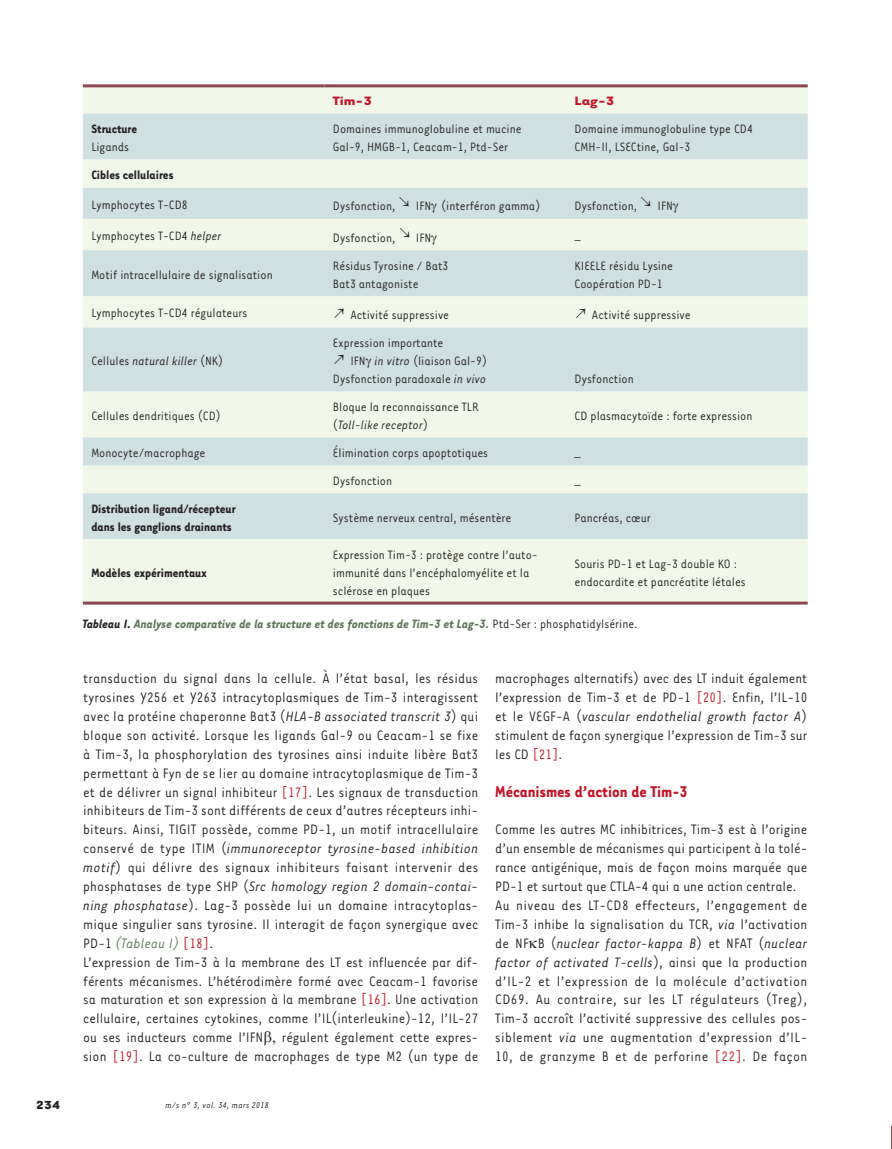
<style>
.page{position:relative;width:892px;height:1149px;background:#fff}
.page>*{position:absolute;margin:0;border:0;box-sizing:border-box;transform-origin:0 0}
.t1{font:700 18px "Tarzana Narrow";color:#c11527}
.t2{font:15.75px/18.9px "Tarzana Narrow";letter-spacing:.01em;color:#231f20}
.t3{font:13.95px/18px "Tarzana Narrow";color:#231f20}
.t4{font:700 13.95px/18px "Tarzana Narrow";color:#231f20}
.t5{font:italic 700 13.95px "Tarzana Narrow";color:#5f7659}
.t6{font:italic 13.95px "Tarzana Narrow";color:#231f20}
.t7{font:700 13.95px "Tarzana Wide";color:#c11527}
.t8{font:700 13.5px "Tarzana Wide";color:#231f20}
.t9{font:italic 9.75px "Tarzana Narrow";letter-spacing:.025em;color:#231f20}
.s1{font-style:italic}
.s2{font-style:normal}
.s3{color:#231f20}
.s4{font-weight:400;font-style:normal;color:#231f20}
.s5{color:#c11527}
.s6{font-style:italic;color:#5f7659}
</style>
<div class="page">
<svg style="left:891px;top:1126px;width:1px;height:23px"></svg>
<div style="left:83px;top:87px;width:724px;height:514px;background:#f1f7e9"></div>
<svg style="left:83px;top:114px;width:724px;height:425px;background:#dae7e3"></svg>
<div style="left:83px;top:159px;width:724px;height:28px;background:#f1f7e9"></div>
<hr style="left:324px;top:84px;width:483px;height:3px;background:#8d454f">
<hr style="left:83px;top:601px;width:724px;height:3px;background:#8d454f">
<hr style="left:83px;top:84px;width:241px;height:3px;background:#8d454f">
<svg style="left:397px;top:194px;width:14px;height:14px"></svg>
<svg style="left:431px;top:204px;width:9px;height:9px"></svg>
<svg style="left:638px;top:194px;width:14px;height:14px"></svg>
<svg style="left:672px;top:204px;width:6px;height:9px"></svg>
<svg style="left:397px;top:226px;width:14px;height:14px"></svg>
<svg style="left:431px;top:235px;width:6px;height:10px"></svg>
<svg style="left:332px;top:307px;width:14px;height:14px"></svg>
<svg style="left:573px;top:307px;width:14px;height:14px"></svg>
<svg style="left:332px;top:352px;width:14px;height:15px"></svg>
<svg style="left:365px;top:358px;width:6px;height:10px"></svg>
<p class="t4" style="left:91px;top:121px;width:47px">Structure</p>
<p class="t3" style="left:91px;top:139px;width:39px">Ligands</p>
<p class="t7" style="left:333px;top:96px;width:40px">Tim-3</p>
<p class="t7" style="left:574px;top:96px;width:41px">Lag-3</p>
<p class="t3" style="left:333px;top:121px;width:190px">Domaines immunoglobuline et mucine<br>Gal-9, HMGB-1, Ceacam-1, Ptd-Ser</p>
<p class="t3" style="left:574px;top:121px;width:180px">Domaine immunoglobuline type CD4<br>CMH-II, LSECtine, Gal-3</p>
<p class="t4" style="left:91px;top:167px;width:84px">Cibles cellulaires</p>
<p class="t3" style="left:91px;top:197px;width:98px">Lymphocytes T-CD8</p>
<p class="t3" style="left:333px;top:198px;width:64px">Dysfonction,</p>
<p class="t3" style="left:416px;top:198px;width:126px">IFN (interféron gamma)</p>
<p class="t3" style="left:574px;top:198px;width:64px">Dysfonction,</p>
<p class="t3" style="left:657px;top:198px;width:17px">IFN</p>
<p class="t3" style="left:91px;top:228px;width:132px">Lymphocytes T-CD4 <span class="s1">helper</span></p>
<p class="t3" style="left:333px;top:230px;width:64px">Dysfonction,</p>
<p class="t3" style="left:415px;top:230px;width:17px">IFN</p>
<p class="t3" style="left:574px;top:228px;width:8px">_</p>
<p class="t3" style="left:91px;top:267px;width:183px">Motif intracellulaire de signalisation</p>
<p class="t3" style="left:333px;top:258px;width:117px">Résidus Tyrosine / Bat3<br>Bat3 antagoniste</p>
<p class="t3" style="left:574px;top:258px;width:100px">KIEELE résidu Lysine<br>Coopération PD-1</p>
<p class="t3" style="left:91px;top:305px;width:157px">Lymphocytes T-CD4 régulateurs</p>
<p class="t3" style="left:350px;top:307px;width:100px">Activité suppressive</p>
<p class="t3" style="left:591px;top:307px;width:100px">Activité suppressive</p>
<p class="t6" style="left:91px;top:356px;width:133px"><span class="s2">Cellules</span> natural killer <span class="s2">(NK)</span></p>
<p class="t3" style="left:333px;top:335px;width:112px">Expression importante</p>
<p class="t3" style="left:350px;top:353px;width:138px">IFN <span class="s1">in vitro</span> (liaison Gal-9)</p>
<p class="t3" style="left:333px;top:371px;width:155px">Dysfonction paradoxale <span class="s1">in vivo</span></p>
<p class="t3" style="left:574px;top:371px;width:61px">Dysfonction</p>
<p class="t3" style="left:91px;top:408px;width:131px">Cellules dendritiques (CD)</p>
<p class="t3" style="left:333px;top:399px;width:147px">Bloque la reconnaissance TLR (<span class="s1">Toll-like receptor</span>)</p>
<p class="t3" style="left:574px;top:408px;width:179px">CD plasmacytoïde : forte expression</p>
<p class="t3" style="left:91px;top:445px;width:115px">Monocyte/macrophage</p>
<p class="t3" style="left:333px;top:445px;width:157px">Élimination corps apoptotiques</p>
<p class="t3" style="left:574px;top:445px;width:8px">_</p>
<p class="t3" style="left:333px;top:473px;width:61px">Dysfonction</p>
<p class="t3" style="left:574px;top:473px;width:8px">_</p>
<p class="t4" style="left:91px;top:501px;width:146px">Distribution ligand/récepteur dans les ganglions drainants</p>
<p class="t3" style="left:333px;top:510px;width:180px">Système nerveux central, mésentère</p>
<p class="t3" style="left:574px;top:510px;width:78px">Pancréas, cœur</p>
<p class="t4" style="left:91px;top:564px;width:117px">Modèles expérimentaux</p>
<p class="t3" style="left:333px;top:547px;width:206px">Expression Tim-3 : protège contre l’auto&shy;immunité dans l’encéphalomyélite et la sclérose en plaques</p>
<p class="t3" style="left:574px;top:556px;width:172px">Souris PD-1 et Lag-3 double KO : endocardite et pancréatite létales</p>
<p class="t5" style="left:83px;top:619px;width:556px"><span class="s3">Tableau I.</span> Analyse comparative de la structure et des fonctions de Tim-3 et Lag-3. <span class="s4">Ptd-Ser : phosphatidylsérine.</span></p>
<p class="t2" style="left:83px;top:670px;width:396px">transduction du signal dans la cellule. À l’état basal, les résidus tyrosines Y256 et Y263 intracytoplasmiques de Tim-3 interagissent avec la protéine chaperonne Bat3 (<span class="s1">HLA-B associated transcrit 3</span>) qui bloque son activité. Lorsque les ligands Gal-9 ou Ceacam-1 se fixe à Tim-3, la phosphorylation des tyrosines ainsi induite libère Bat3 permettant à Fyn de se lier au domaine intracytoplasmique de Tim-3 et de délivrer un signal inhibiteur <span class="s5">[17]</span>. Les signaux de transduction inhibiteurs de Tim-3 sont différents de ceux d’autres récepteurs inhi&shy;biteurs. Ainsi, TIGIT possède, comme PD-1, un motif intracellulaire conservé de type ITIM (<span class="s1">immunoreceptor tyrosine-based inhibition motif</span>) qui délivre des signaux inhibiteurs faisant intervenir des phosphatases de type SHP (<span class="s1">Src homology region 2 domain-contai&shy;ning phosphatase</span>). Lag-3 possède lui un domaine intracytoplas&shy;mique singulier sans tyrosine. Il interagit de façon synergique avec PD-1 <span class="s6">(Tableau I)</span> <span class="s5">[18]</span>.<br>L’expression de Tim-3 à la membrane des LT est influencée par dif&shy;férents mécanismes. L’hétérodimère formé avec Ceacam-1 favorise sa maturation et son expression à la membrane <span class="s5">[16]</span>. Une activation cellulaire, certaines cytokines, comme l’IL(interleukine)-12, l’IL-27 ou ses inducteurs comme l’IFN régulent également cette expres&shy;sion <span class="s5">[19]</span>. La co-culture de macrophages de type M2 (un type de</p>
<p class="t8" style="left:36px;top:1100px;width:26px">234</p>
<p class="t9" style="left:165px;top:1102px;width:105px">m/s n° 3, vol. 34, mars 2018</p>
<p class="t2" style="left:495px;top:670px;width:313px;text-align:justify">macrophages alternatifs) avec des LT induit également l’expression de Tim-3 et de PD-1 <span class="s5">[20]</span>. Enfin, l’IL-10 et le VEGF-A (<span class="s1">vascular endothelial growth factor A</span>) stimulent de façon synergique l’expression de Tim-3 sur les CD <span class="s5">[21]</span>.</p>
<p class="t1" style="left:495px;top:785px;width:194px">Mécanismes d’action de Tim-3</p>
<p class="t2" style="left:495px;top:821px;width:313px">Comme les autres MC inhibitrices, Tim-3 est à l’origine d’un ensemble de mécanismes qui participent à la tolé&shy;rance antigénique, mais de façon moins marquée que PD-1 et surtout que CTLA-4 qui a une action centrale.<br>Au niveau des LT-CD8 effecteurs, l’engagement de Tim-3 inhibe la signalisation du TCR, <span class="s1">via</span> l’activation de NF B (<span class="s1">nuclear factor-kappa B</span>) et NFAT (<span class="s1">nuclear factor of activated T-cells</span>), ainsi que la production d’IL-2 et l’expression de la molécule d’activation CD69. Au contraire, sur les LT régulateurs (Treg), Tim-3 accroît l’activité suppressive des cellules pos&shy;siblement <span class="s1">via</span> une augmentation d’expression d’IL-10, de granzyme B et de perforine <span class="s5">[22]</span>. De façon</p>
</div>
